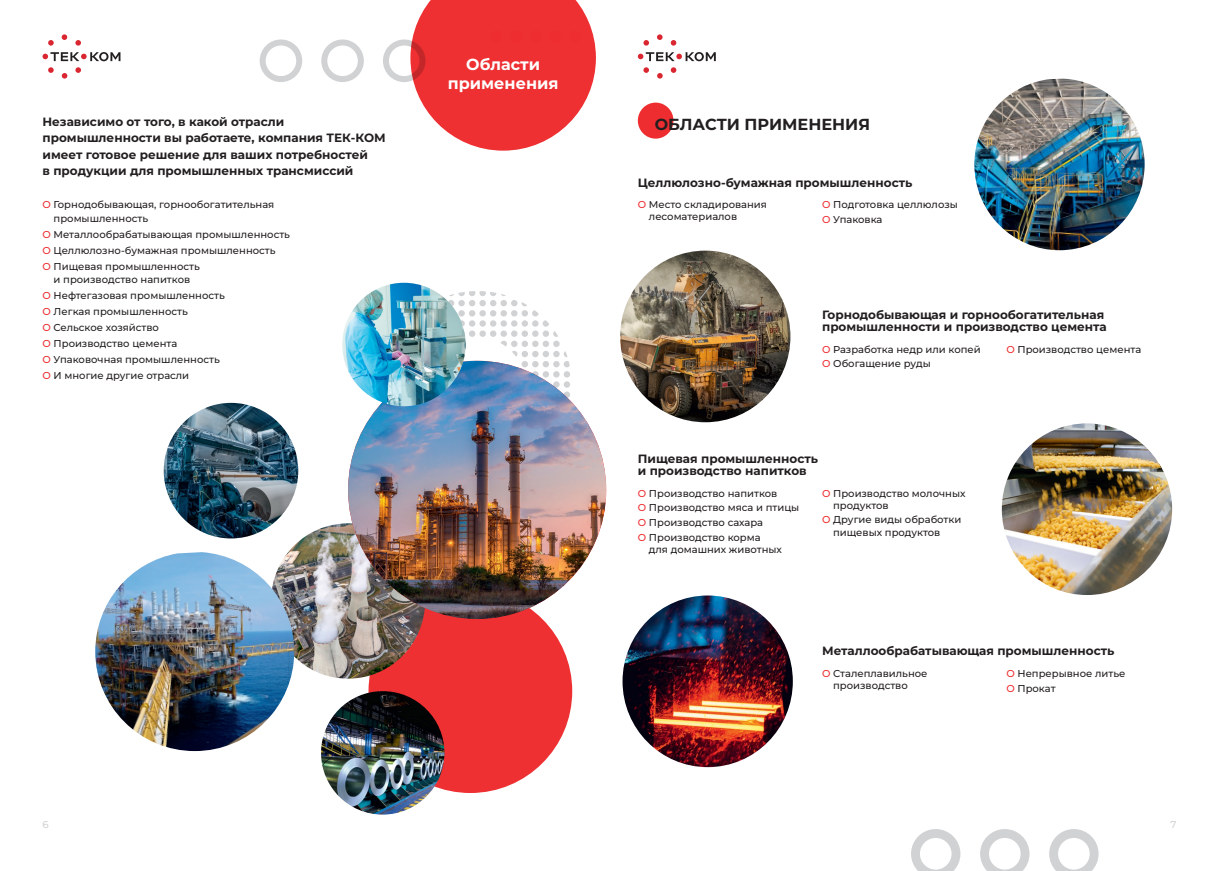
<style>
.page{position:relative;width:1219px;height:871px;background:#fff}
.page>*{position:absolute;margin:0;border:0;box-sizing:border-box;transform-origin:0 0}
.t1{font:700 16px/19.2px "Montserrat";color:#fff;text-align:center}
.t2{font:700 16px "Montserrat";color:#231f20}
.t3{font:700 12px/16.1px "Montserrat";color:#231f20}
.t4{font:500 10px/12px "Montserrat";color:#231f20}
.t5{font:500 10px "Montserrat";color:#d1d2d4}
.s1{color:#ee2d30}
</style>
<div class="page">
<div style="left:553px;top:371px;width:7px;height:6px;background:#d1d2d4;border-radius:50%"></div>
<div style="left:553px;top:361px;width:7px;height:6px;background:#d1d2d4;border-radius:50%"></div>
<div style="left:553px;top:351px;width:7px;height:6px;background:#d1d2d4;border-radius:50%"></div>
<svg style="left:564px;top:351px;width:6px;height:36px"></svg>
<div style="left:553px;top:381px;width:7px;height:6px;background:#d1d2d4;border-radius:50%"></div>
<div style="left:564px;top:391px;width:6px;height:7px;background:#d1d2d4;border-radius:50%"></div>
<svg style="left:437px;top:291px;width:121px;height:98px"></svg>
<div style="left:369px;top:589px;width:203px;height:203px;background:#ee3032;border-radius:50%"></div>
<img style="left:288px;top:523px;width:137px;height:155px">
<img style="left:164px;top:403px;width:134px;height:135px">
<svg style="left:410px;top:0;width:186px;height:151px"></svg>
<div style="left:383px;top:39px;width:42px;height:43px;border:6px solid #d1d2d4;border-radius:50%"></div>
<div style="left:321px;top:39px;width:43px;height:43px;border:6px solid #d1d2d4;border-radius:50%"></div>
<div style="left:260px;top:39px;width:42px;height:43px;border:6px solid #d1d2d4;border-radius:50%"></div>
<img style="left:348px;top:361px;width:258px;height:258px;border-radius:129px">
<img style="left:95px;top:552px;width:199px;height:198px">
<img style="left:321px;top:691px;width:123px;height:123px;border-radius:62px">
<img style="left:342px;top:283px;width:124px;height:123px;border-radius:62px">
<div style="left:638px;top:103px;width:35px;height:36px;background:#ee2d30;border-radius:50%"></div>
<img style="left:974px;top:79px;width:171px;height:171px">
<img style="left:620px;top:250px;width:170px;height:172px">
<img style="left:1002px;top:423px;width:170px;height:172px">
<img style="left:622px;top:595px;width:171px;height:171px">
<div style="left:569px;top:31px;width:12px;height:12px;background:#ee2d30;border-radius:50%"></div>
<div style="left:530px;top:31px;width:12px;height:12px;background:#ee2d30;border-radius:50%"></div>
<div style="left:549px;top:31px;width:12px;height:12px;background:#ee2d30;border-radius:50%"></div>
<div style="left:510px;top:31px;width:12px;height:12px;background:#ee2d30;border-radius:50%"></div>
<div style="left:491px;top:31px;width:12px;height:12px;background:#ee2d30;border-radius:50%"></div>
<svg style="left:62px;top:34px;width:5px;height:6px"></svg>
<svg style="left:62px;top:73px;width:5px;height:6px"></svg>
<svg style="left:75px;top:40px;width:6px;height:6px"></svg>
<svg style="left:75px;top:67px;width:6px;height:6px"></svg>
<svg style="left:48px;top:40px;width:6px;height:6px"></svg>
<svg style="left:43px;top:52px;width:77px;height:9px"></svg>
<svg style="left:48px;top:67px;width:6px;height:6px"></svg>
<svg style="left:657px;top:34px;width:6px;height:6px"></svg>
<svg style="left:657px;top:73px;width:6px;height:6px"></svg>
<svg style="left:671px;top:40px;width:5px;height:6px"></svg>
<svg style="left:671px;top:67px;width:5px;height:6px"></svg>
<svg style="left:643px;top:40px;width:6px;height:6px"></svg>
<svg style="left:638px;top:52px;width:78px;height:9px"></svg>
<svg style="left:643px;top:67px;width:6px;height:6px"></svg>
<svg style="left:911px;top:829px;width:49px;height:41px"></svg>
<svg style="left:1049px;top:829px;width:49px;height:41px"></svg>
<svg style="left:980px;top:829px;width:49px;height:41px"></svg>
<p class="t3" style="left:43px;top:114px;width:345px">Независимо от того, в какой отрасли промышленности вы работаете, компания ТЕК-КОМ имеет готовое решение для ваших потребностей<br>в продукции для промышленных трансмиссий</p>
<p class="t4" style="left:54px;top:198px;width:222px;line-height:13.2px;text-indent:-11px"><span class="s1">O</span> Горнодобывающая, горнообогатительная промышленность</p>
<p class="t4" style="left:43px;top:228px;width:249px"><span class="s1">O</span> Металлообрабатывающая промышленность</p>
<p class="t4" style="left:43px;top:244px;width:235px"><span class="s1">O</span> Целлюлозно-бумажная промышленность</p>
<p class="t4" style="left:43px;top:259px;width:159px;line-height:13.2px;text-align:center"><span class="s1">O</span> Пищевая промышленность и производство напитков</p>
<p class="t4" style="left:43px;top:289px;width:184px"><span class="s1">O</span> Нефтегазовая промышленность</p>
<p class="t4" style="left:43px;top:305px;width:147px"><span class="s1">O</span> Легкая промышленность</p>
<p class="t4" style="left:43px;top:321px;width:118px"><span class="s1">O</span> Сельское хозяйство</p>
<p class="t4" style="left:43px;top:337px;width:136px"><span class="s1">O</span> Производство цемента</p>
<p class="t4" style="left:43px;top:353px;width:179px"><span class="s1">O</span> Упаковочная промышленность</p>
<p class="t4" style="left:43px;top:369px;width:148px"><span class="s1">O</span> И многие другие отрасли</p>
<p class="t1" style="left:448px;top:54px;width:112px">Области применения</p>
<p class="t2" style="left:655px;top:114px;width:217px">ОБЛАСТИ ПРИМЕНЕНИЯ</p>
<p class="t3" style="left:638px;top:174px;width:276px">Целлюлозно-бумажная промышленность</p>
<p class="t4" style="left:649px;top:198px;width:120px;text-indent:-11px"><span class="s1">O</span> Место складирования лесоматериалов</p>
<p class="t4" style="left:822px;top:198px;width:137px"><span class="s1">O</span> Подготовка целлюлозы</p>
<p class="t4" style="left:822px;top:213px;width:62px"><span class="s1">O</span> Упаковка</p>
<p class="t3" style="left:822px;top:308px;width:286px;line-height:12px">Горнодобывающая и горнообогатительная промышленности и производство цемента</p>
<p class="t4" style="left:822px;top:342px;width:160px"><span class="s1">O</span> Разработка недр или копей</p>
<p class="t4" style="left:822px;top:357px;width:110px"><span class="s1">O</span> Обогащение руды</p>
<p class="t4" style="left:1006px;top:342px;width:136px"><span class="s1">O</span> Производство цемента</p>
<p class="t3" style="left:638px;top:452px;width:182px;line-height:12px">Пищевая промышленность и производство напитков</p>
<p class="t4" style="left:638px;top:486px;width:141px"><span class="s1">O</span> Производство напитков</p>
<p class="t4" style="left:638px;top:501px;width:163px"><span class="s1">O</span> Производство мяса и птицы</p>
<p class="t4" style="left:638px;top:516px;width:127px"><span class="s1">O</span> Производство сахара</p>
<p class="t4" style="left:649px;top:531px;width:135px;text-indent:-11px"><span class="s1">O</span> Производство корма для домашних животных</p>
<p class="t4" style="left:833px;top:486px;width:134px;text-indent:-11px"><span class="s1">O</span> Производство молочных продуктов</p>
<p class="t4" style="left:833px;top:513px;width:130px;text-indent:-11px"><span class="s1">O</span> Другие виды обработки пищевых продуктов</p>
<p class="t3" style="left:822px;top:642px;width:294px">Металлообрабатывающая промышленность</p>
<p class="t4" style="left:833px;top:666px;width:96px;text-indent:-11px"><span class="s1">O</span> Сталеплавильное производство</p>
<p class="t4" style="left:1006px;top:666px;width:121px"><span class="s1">O</span> Непрерывное литье</p>
<p class="t4" style="left:1006px;top:681px;width:51px"><span class="s1">O</span> Прокат</p>
<p class="t5" style="left:43px;top:818px;width:8px">6</p>
<p class="t5" style="left:1170px;top:818px;width:7px">7</p>
</div>
